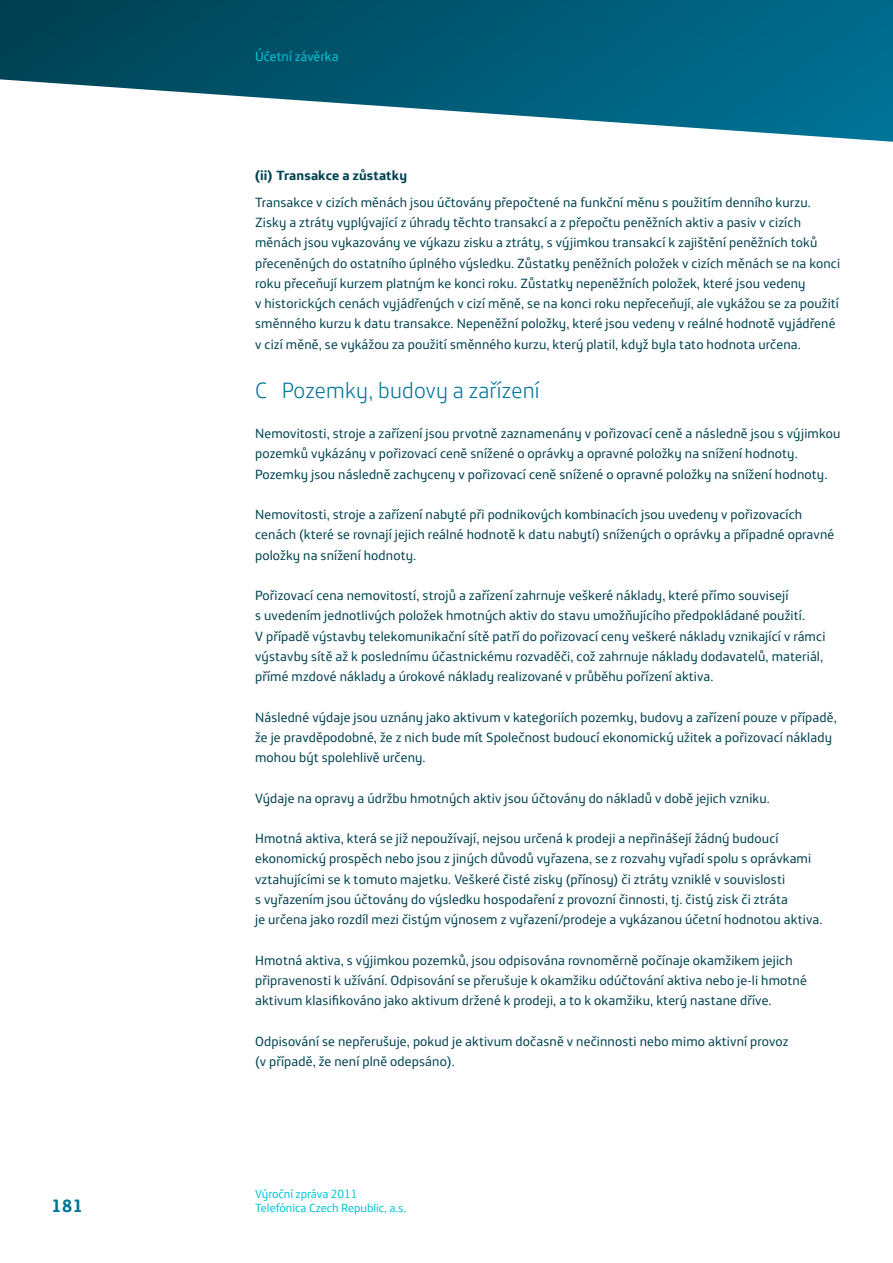
<style>
.page{position:relative;width:893px;height:1263px;background:#fff}
.page>*{position:absolute;margin:0;border:0;box-sizing:border-box;transform-origin:0 0}
.t1{font:300 22.5px "Telefonica Headline";letter-spacing:.01em;color:#00759a}
.t2{font:700 18px "Telefonica Text";color:#00759a}
.t3{font:13.5px/20.2px "Telefonica Text";letter-spacing:.01em;color:#004250}
.t4{font:700 13.5px "Telefonica Text";letter-spacing:.01em;color:#004250}
.t5{font:13.5px "Telefonica Text";color:#00c6d7}
.t6{font:12px "Telefonica Text";color:#00c6d7}
</style>
<div class="page">
<svg style="left:0;top:0;width:893px;height:142px"></svg>
<p class="t5" style="left:255px;top:45px;width:85px">Účetní závěrka</p>
<p class="t4" style="left:255px;top:163px;width:153px">(ii) Transakce a zůstatky</p>
<p class="t3" style="left:255px;top:191px;width:587px">Transakce v cizích měnách jsou účtovány přepočtené na funkční měnu s použitím denního kurzu.<br>Zisky a ztráty vyplývající z úhrady těchto transakcí a z přepočtu peněžních aktiv a pasiv v cizích měnách jsou vykazovány ve výkazu zisku a ztráty, s výjimkou transakcí k zajištění peněžních toků přeceněných do ostatního úplného výsledku. Zůstatky peněžních položek v cizích měnách se na konci roku přeceňují kurzem platným ke konci roku. Zůstatky nepeněžních položek, které jsou vedeny<br>v historických cenách vyjádřených v cizí měně, se na konci roku nepřeceňují, ale vykážou se za použití směnného kurzu k datu transakce. Nepeněžní položky, které jsou vedeny v reálné hodnotě vyjádřené v cizí měně, se vykážou za použití směnného kurzu, který platil, když byla tato hodnota určena.</p>
<h1 class="t1" style="left:255px;top:372px;width:286px">C Pozemky, budovy a zařízení</h1>
<p class="t3" style="left:255px;top:422px;width:587px">Nemovitosti, stroje a zařízení jsou prvotně zaznamenány v pořizovací ceně a následně jsou s výjimkou pozemků vykázány v pořizovací ceně snížené o oprávky a opravné položky na snížení hodnoty.<br>Pozemky jsou následně zachyceny v pořizovací ceně snížené o opravné položky na snížení hodnoty.</p>
<p class="t3" style="left:255px;top:503px;width:581px">Nemovitosti, stroje a zařízení nabyté při podnikových kombinacích jsou uvedeny v pořizovacích cenách (které se rovnají jejich reálné hodnotě k datu nabytí) snížených o oprávky a případné opravné položky na snížení hodnoty.</p>
<p class="t3" style="left:255px;top:584px;width:572px">Pořizovací cena nemovitostí, strojů a zařízení zahrnuje veškeré náklady, které přímo souvisejí<br>s uvedením jednotlivých položek hmotných aktiv do stavu umožňujícího předpokládané použití.<br>V případě výstavby telekomunikační sítě patří do pořizovací ceny veškeré náklady vznikající v rámci výstavby sítě až k poslednímu účastnickému rozvaděči, což zahrnuje náklady dodavatelů, materiál, přímé mzdové náklady a úrokové náklady realizované v průběhu pořízení aktiva.</p>
<p class="t3" style="left:255px;top:705px;width:583px">Následné výdaje jsou uznány jako aktivum v kategoriích pozemky, budovy a zařízení pouze v případě, že je pravděpodobné, že z nich bude mít Společnost budoucí ekonomický užitek a pořizovací náklady mohou být spolehlivě určeny.</p>
<p class="t3" style="left:255px;top:786px;width:516px">Výdaje na opravy a údržbu hmotných aktiv jsou účtovány do nákladů v době jejich vzniku.</p>
<p class="t3" style="left:255px;top:827px;width:569px">Hmotná aktiva, která se již nepoužívají, nejsou určená k prodeji a nepřinášejí žádný budoucí ekonomický prospěch nebo jsou z jiných důvodů vyřazena, se z rozvahy vyřadí spolu s oprávkami vztahujícími se k tomuto majetku. Veškeré čisté zisky (přínosy) či ztráty vzniklé v souvislosti<br>s vyřazením jsou účtovány do výsledku hospodaření z provozní činnosti, tj. čistý zisk či ztráta<br>je určena jako rozdíl mezi čistým výnosem z vyřazení/prodeje a vykázanou účetní hodnotou aktiva.</p>
<p class="t3" style="left:255px;top:948px;width:553px">Hmotná aktiva, s výjimkou pozemků, jsou odpisována rovnoměrně počínaje okamžikem jejich připravenosti k užívání. Odpisování se přerušuje k okamžiku odúčtování aktiva nebo je-li hmotné aktivum klasifikováno jako aktivum držené k prodeji, a to k okamžiku, který nastane dříve.</p>
<p class="t3" style="left:255px;top:1029px;width:535px">Odpisování se nepřerušuje, pokud je aktivum dočasně v nečinnosti nebo mimo aktivní provoz (v případě, že není plně odepsáno).</p>
<p class="t6" style="left:255px;top:1183px;width:104px">Výroční zpráva 2011</p>
<h2 class="t2" style="left:51px;top:1189px;width:34px">181</h2>
<p class="t6" style="left:255px;top:1198px;width:153px">Telefónica Czech Republic, a.s.</p>
</div>
